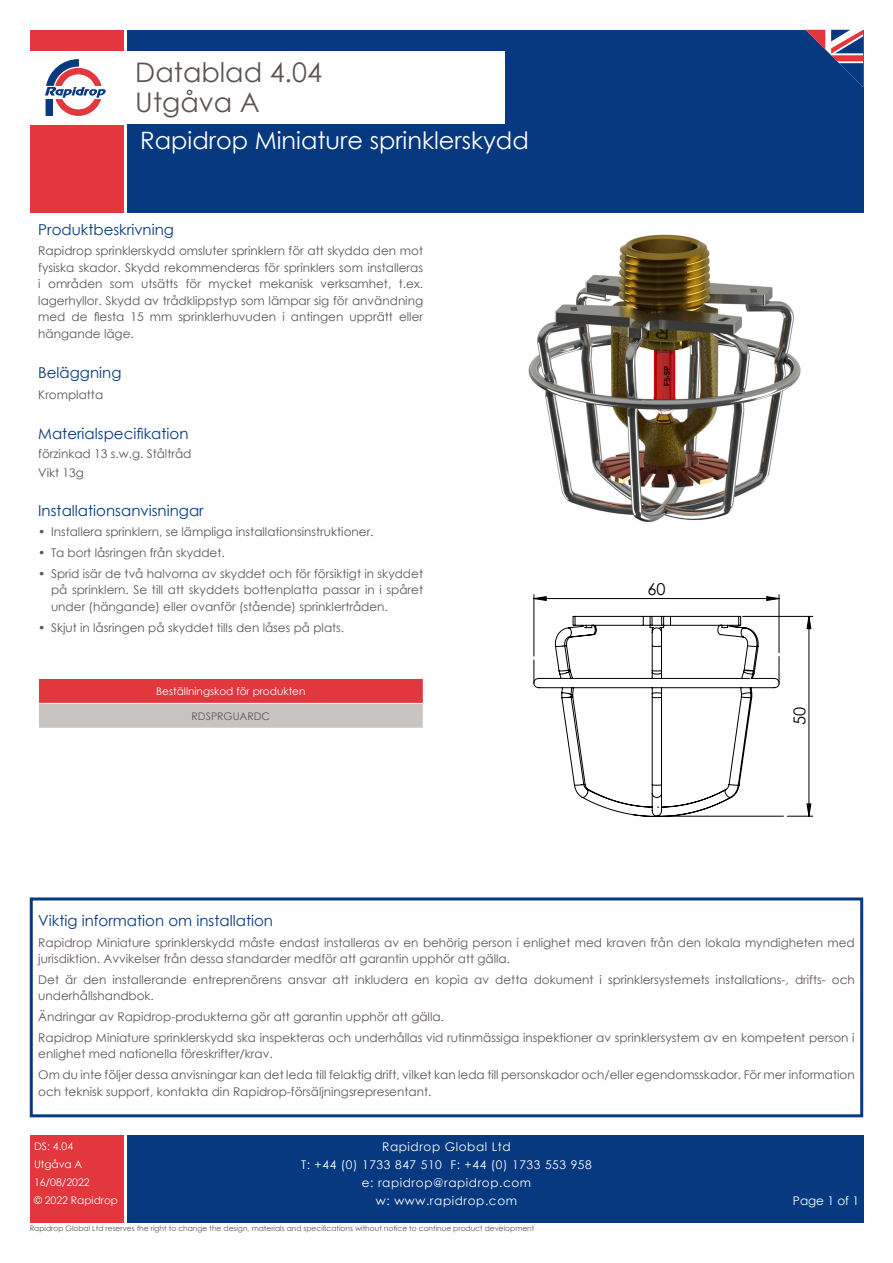
<style>
.page{position:relative;width:893px;height:1263px;background:#fff}
.page>*{position:absolute;margin:0;border:0;box-sizing:border-box;transform-origin:0 0}
.t1{font:27px/30px "Century Gothic";color:#5d5553}
.t2{font:24px "Century Gothic";color:#fff}
.t3{font:16.35px "Century Gothic";color:#000}
.RD_DS_Subhead{font:15px "Century Gothic";color:#073980}
.HEADLINE1{font:15px "Century Gothic";color:#073980}
.RD_DS_Body{font:12px/16.5px "Century Gothic";color:#5d5553}
.t4{font:12px/18px "Century Gothic";letter-spacing:.05em;color:#fff;text-align:center}
.BODYTEXT{font:12px "Century Gothic";color:#5d5553}
.RD_DS_Subhead-2{font:12px "Century Gothic";color:#5d5553}
.Table_Titles{font:10.5px/18px "Century Gothic";color:#fff}
.Table_Content{font:10.5px "Century Gothic";color:#5d5553}
.t5{font:7.5px "Century Gothic";color:#5d5553}
</style>
<div class="page">
<div style="left:30px;top:30px;width:93px;height:183px;background:#e1373d"></div>
<div style="left:30px;top:52px;width:93px;height:73px;background:#fff"></div>
<div style="left:30px;top:1135px;width:93px;height:88px;background:#e1373d"></div>
<div style="left:127px;top:1135px;width:736px;height:88px;background:#073980"></div>
<div style="left:127px;top:30px;width:736px;height:183px;background:#073980"></div>
<svg style="left:45px;top:59px;width:61px;height:57px"></svg>
<svg style="left:806px;top:30px;width:57px;height:57px"></svg>
<div style="left:127px;top:52px;width:378px;height:72px;background:#fff"></div>
<div style="left:30px;top:897px;width:833px;height:220px;border:3px solid #073980"></div>
<div style="left:38px;top:678px;width:385px;height:25px;background:#e1373d"></div>
<div style="left:38px;top:703px;width:385px;height:25px;background:#c8c4c2"></div>
<hr style="left:38px;top:678px;width:385px;height:1px;background:#fff">
<hr style="left:38px;top:703px;width:385px;height:1px;background:#fff">
<svg style="left:38px;top:679px;width:1px;height:49px"></svg>
<img style="left:528px;top:234px;width:273px;height:288px">
<hr style="left:657px;top:816px;width:126px;height:1px;background:#000">
<hr style="left:534px;top:595px;width:1px;height:61px;background:#000">
<hr style="left:779px;top:595px;width:1px;height:58px;background:#000">
<hr style="left:743px;top:616px;width:70px;height:1px;background:#000">
<svg style="left:533px;top:596px;width:247px;height:5px"></svg>
<svg style="left:787px;top:616px;width:26px;height:201px"></svg>
<svg style="left:533px;top:615px;width:247px;height:202px"></svg>
<h1 class="t1" style="left:135px;top:56px;width:188px">Datablad 4.04<br>Utgåva A</h1>
<h2 class="t2" style="left:140px;top:123px;width:390px">Rapidrop Miniature sprinklerskydd</h2>
<p class="RD_DS_Subhead" style="left:38px;top:219px;width:137px">Produktbeskrivning</p>
<p class="RD_DS_Body" style="left:38px;top:242px;width:386px;text-align:justify">Rapidrop sprinklerskydd omsluter sprinklern för att skydda den mot fysiska skador. Skydd rekommenderas för sprinklers som installeras i områden som utsätts för mycket mekanisk verksamhet, t.ex. lagerhyllor. Skydd av trådklippstyp som lämpar sig för användning med de flesta 15 mm sprinklerhuvuden i antingen upprätt eller hängande läge.</p>
<p class="RD_DS_Subhead" style="left:38px;top:362px;width:85px">Beläggning</p>
<p class="RD_DS_Subhead-2" style="left:38px;top:386px;width:66px">Kromplatta</p>
<p class="HEADLINE1" style="left:38px;top:423px;width:152px">Materialspecifikation</p>
<p class="BODYTEXT" style="left:38px;top:445px;width:155px">förzinkad 13 s.w.g. Ståltråd</p>
<p class="BODYTEXT" style="left:38px;top:464px;width:47px">Vikt 13g</p>
<p class="RD_DS_Subhead" style="left:38px;top:500px;width:167px">Installationsanvisningar</p>
<p class="RD_DS_Body" style="left:38px;top:523px;width:337px">• Installera sprinklern, se lämpliga installationsinstruktioner.</p>
<p class="RD_DS_Body" style="left:38px;top:544px;width:188px">• Ta bort låsringen från skyddet.</p>
<p class="RD_DS_Body" style="left:51px;top:565px;width:374px;text-align:justify;text-indent:-13px">• Sprid isär de två halvorna av skyddet och för försiktigt in skyddet på sprinklern. Se till att skyddets bottenplatta passar in i spåret under (hängande) eller ovanför (stående) sprinklertråden.</p>
<p class="RD_DS_Body" style="left:38px;top:619px;width:307px">• Skjut in låsringen på skyddet tills den låses på plats.</p>
<p class="t3" style="left:647px;top:578px;width:20px">60</p>
<p class="Table_Titles" style="left:156px;top:682px;width:151px">Beställningskod för produkten</p>
<p class="Table_Content" style="left:192px;top:709px;width:80px">RDSPRGUARDC</p>
<p class="t3" style="left:788px;top:725px;width:20px;rotate:-90deg">50</p>
<p class="RD_DS_Subhead" style="left:38px;top:910px;width:236px">Viktig information om installation</p>
<p class="RD_DS_Body" style="left:38px;top:934px;width:818px">Rapidrop Miniature sprinklerskydd måste endast installeras av en behörig person i enlighet med kraven från den lokala myndigheten med jurisdiktion. Avvikelser från dessa standarder medför att garantin upphör att gälla.</p>
<p class="RD_DS_Body" style="left:38px;top:971px;width:818px">Det är den installerande entreprenörens ansvar att inkludera en kopia av detta dokument i sprinklersystemets installations-, drifts- och underhållshandbok.</p>
<p class="RD_DS_Body" style="left:38px;top:1008px;width:407px">Ändringar av Rapidrop-produkterna gör att garantin upphör att gälla.</p>
<p class="RD_DS_Body" style="left:38px;top:1029px;width:818px">Rapidrop Miniature sprinklerskydd ska inspekteras och underhållas vid rutinmässiga inspektioner av sprinklersystem av en kompetent person i enlighet med nationella föreskrifter/krav.</p>
<p class="RD_DS_Body" style="left:38px;top:1066px;width:818px">Om du inte följer dessa anvisningar kan det leda till felaktig drift, vilket kan leda till personskador och/eller egendomsskador. För mer information och teknisk support, kontakta din Rapidrop-försäljningsrepresentant.</p>
<p class="Table_Titles" style="left:34px;top:1137px;width:86px">DS: 4.04<br>Utgåva A<br>16/08/2022<br>© 2022 Rapidrop</p>
<p class="t4" style="left:301px;top:1138px;width:292px">Rapidrop Global Ltd<br>T: +44 (0) 1733 847 510 F: +44 (0) 1733 553 958 e: rapidrop@rapidrop.com<br>w: www.rapidrop.com</p>
<p class="t5" style="left:30px;top:1223px;width:506px">Rapidrop Global Ltd reserves the right to change the design, materials and specifications without notice to continue product development</p>
<p class="t4" style="left:793px;top:1192px;width:68px">Page 1 of 1</p>
</div>
